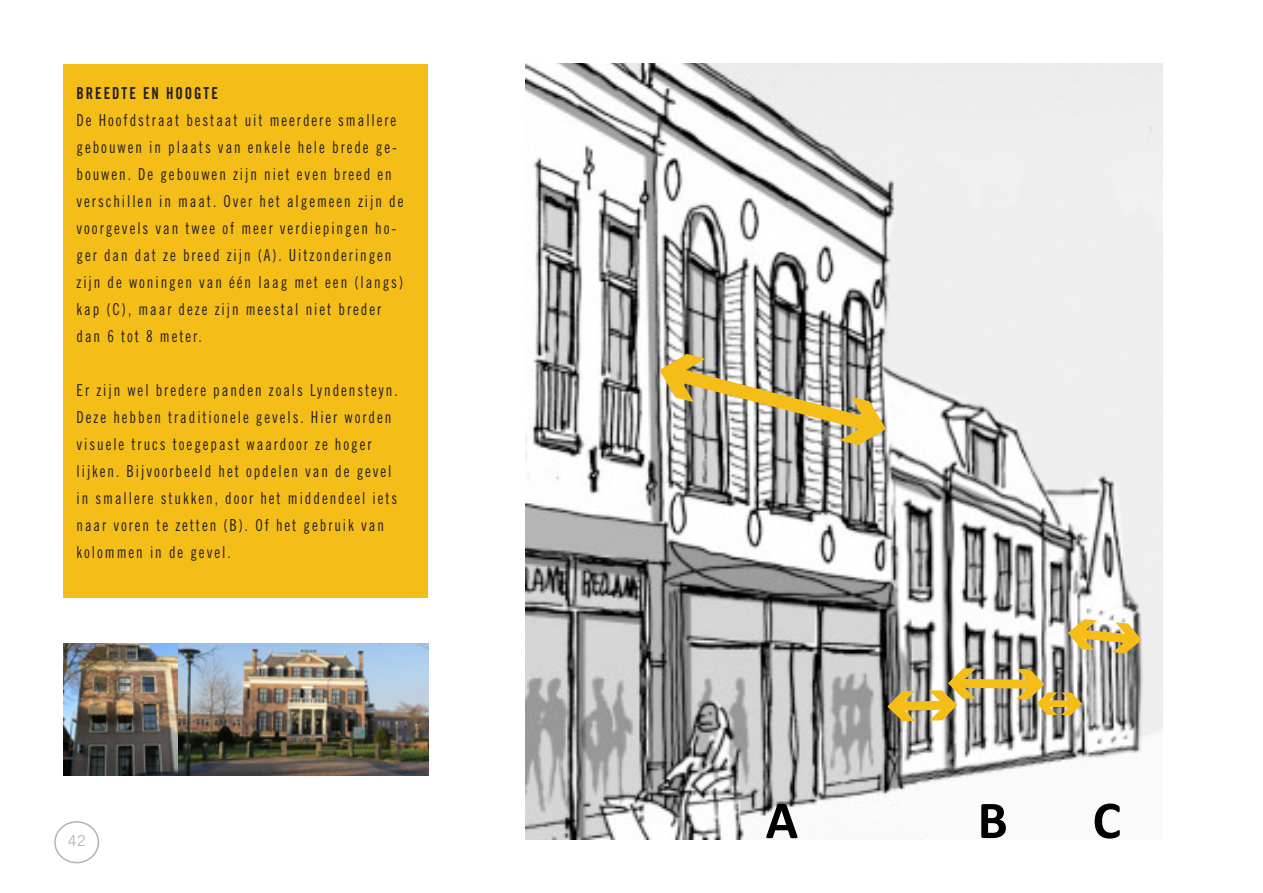
<style>
.page{position:relative;width:1263px;height:893px;background:#fff}
.page>*{position:absolute;margin:0;border:0;box-sizing:border-box;transform-origin:0 0}
.t1{font:700 53.7px "Calibri";color:#000}
.t2{font:16.5px/27px "Trade Gothic LT Std Cn 18";letter-spacing:.13em;color:#231f20;scale:.9 1}
.t3{font:16.5px "Trade Gothic LT Std Bd Cn 20";letter-spacing:.13em;color:#231f20;scale:.9 1}
.t4{font:15px "Trade Gothic LT Std";color:#b2b3b7}
</style>
<div class="page">
<div style="left:54px;top:821px;width:45px;height:42px;border:2px solid #b2b3b7;border-radius:50%"></div>
<img style="left:64px;top:643px;width:364px;height:132px">
<div style="left:64px;top:64px;width:364px;height:533px;background:#f4bd18"></div>
<img style="left:526px;top:64px;width:636px;height:775px">
<svg style="left:658px;top:354px;width:229px;height:91px;background:#b7ab8a"></svg>
<svg style="left:887px;top:668px;width:195px;height:53px;background:#b3a372"></svg>
<svg style="left:1068px;top:619px;width:74px;height:34px;background:#d2b86c"></svg>
<p class="t3" style="left:77px;top:83px;width:159px">BREEDTE EN HOOGTE</p>
<p class="t2" style="left:77px;top:107px;width:365px">De Hoofdstraat bestaat uit meerdere smallere gebouwen in plaats van enkele hele brede ge&shy;bouwen. De gebouwen zijn niet even breed en verschillen in maat. Over het algemeen zijn de voorgevels van twee of meer verdiepingen ho&shy;ger dan dat ze breed zijn (A). Uitzonderingen zijn de woningen van één laag met een (langs) kap (C), maar deze zijn meestal niet breder dan 6 tot 8 meter.</p>
<p class="t2" style="left:77px;top:377px;width:358px">Er zijn wel bredere panden zoals Lyndensteyn.<br>Deze hebben traditionele gevels. Hier worden visuele trucs toegepast waardoor ze hoger lijken. Bijvoorbeeld het opdelen van de gevel in smallere stukken, door het middendeel iets naar voren te zetten (B). Of het gebruik van kolommen in de gevel.</p>
<p class="t4" style="left:68px;top:831px;width:20px">42</p>
<p class="t1" style="left:766px;top:782px;width:34px">A</p>
<p class="t1" style="left:977px;top:782px;width:32px">B</p>
<p class="t1" style="left:1092px;top:782px;width:30px">C</p>
</div>
